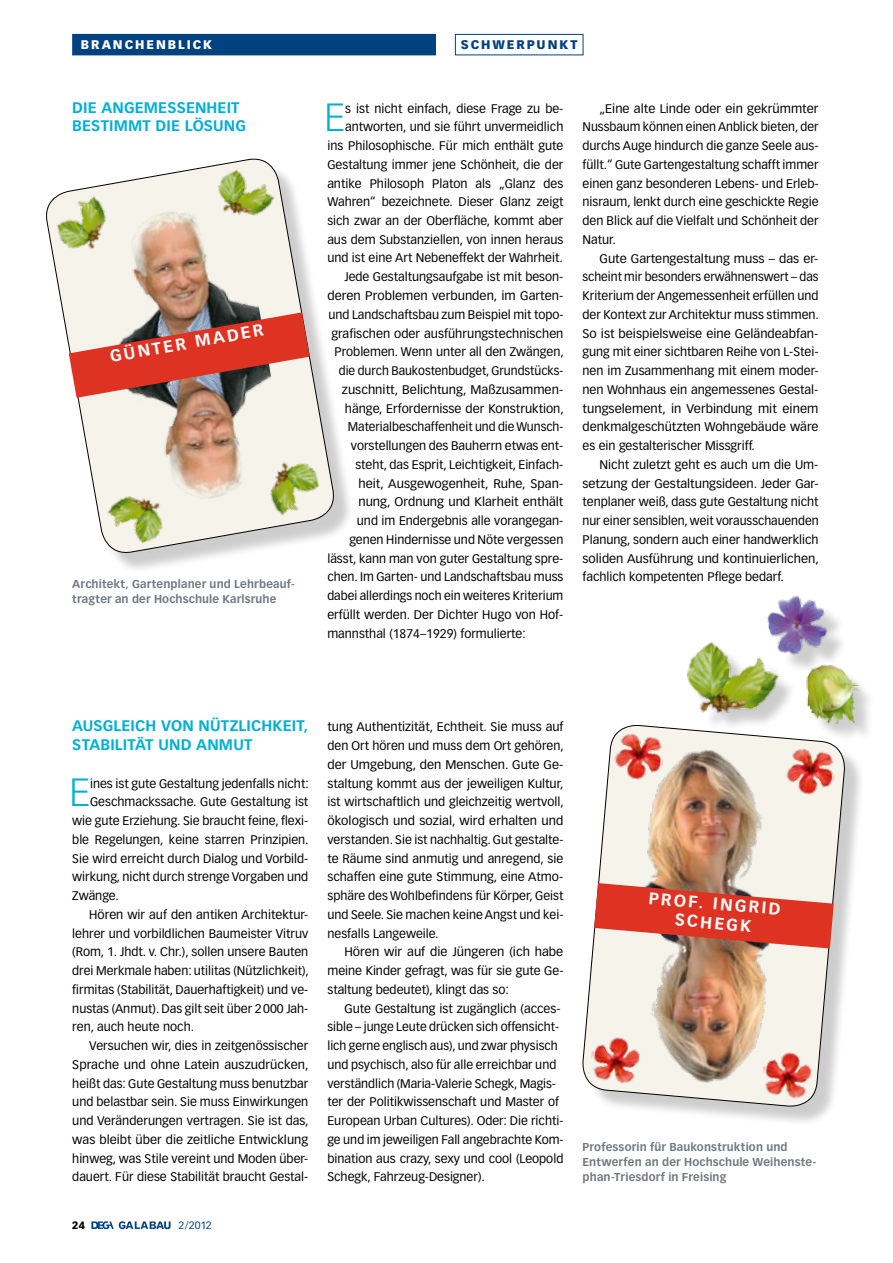
<style>
.page{position:relative;width:893px;height:1263px;background:#fff}
.page>*{position:absolute;margin:0;border:0;box-sizing:border-box;transform-origin:0 0}
.t1{font:300 38.7px "Vectora LT Std";color:#00afd3}
.t2{font:700 16.5px/19.5px "Vectora LT Std";color:#fff;text-align:center}
.t3{font:700 15px/18.8px "Vectora LT Std";letter-spacing:.01em;color:#00afd3}
.t4{font:12.3px/18.8px "Vectora LT Std";color:#000;text-align:justify}
.t5{font:900 12.3px "Vectora LT Std";letter-spacing:.155em;color:#fff}
.t6{font:900 12.3px "Vectora LT Std";letter-spacing:.155em;color:#004180}
.t7{font:700 11.25px/15px "Vectora LT Std";letter-spacing:.015em;color:#707a83}
.t8{font:10.5px "Vectora LT Std";color:#004180}
.t9{font:900 10.5px "Vectora LT Std";color:#000}
</style>
<div class="page">
<div style="left:73px;top:34px;width:362px;height:21px;background:#004180"></div>
<svg style="left:91px;top:1221px;width:80px;height:8px"></svg>
<img style="left:767px;top:595px;width:69px;height:54px">
<img style="left:817px;top:649px;width:49px;height:80px">
<div style="left:690px;top:646px;width:127px;height:106px;background:#000;opacity:.2"></div>
<img style="left:686px;top:638px;width:98px;height:82px">
<div style="left:455px;top:34px;width:128px;height:21px;border:1px solid #004180"></div>
<div style="left:587px;top:729px;width:289px;height:409px;background:#000;opacity:.2"></div>
<svg style="left:587px;top:723px;width:260px;height:385px"></svg>
<img style="left:582px;top:743px;width:294px;height:349px">
<img style="left:613px;top:730px;width:52px;height:55px">
<img style="left:760px;top:1046px;width:53px;height:55px">
<img style="left:784px;top:745px;width:53px;height:55px">
<img style="left:589px;top:1031px;width:53px;height:55px">
<div style="left:50px;top:163px;width:318px;height:425px;background:#000;opacity:.2"></div>
<svg style="left:46px;top:158px;width:291px;height:398px"></svg>
<svg style="left:79px;top:197px;width:211px;height:317px;background:#eaded1"></svg>
<img style="left:123px;top:428px;width:167px;height:83px">
<img style="left:47px;top:185px;width:71px;height:76px">
<img style="left:258px;top:451px;width:69px;height:74px">
<img style="left:209px;top:164px;width:71px;height:60px">
<img style="left:99px;top:486px;width:72px;height:63px">
<svg style="left:46px;top:282px;width:312px;height:146px"></svg>
<p class="t5" style="left:81px;top:37px;width:133px">BRANCHENBLICK</p>
<p class="t6" style="left:461px;top:37px;width:118px">SCHWERPUNKT</p>
<p class="t3" style="left:72px;top:98px;width:175px">Die Angemessenheit bestimmt die Lösung</p>
<h1 class="t1" style="left:324px;top:95px;width:22px">E</h1>
<p class="t4" style="left:345px;top:99px;width:220px">s ist nicht einfach, diese Frage zu be-</p>
<p class="t4" style="left:345px;top:118px;width:220px">antworten, und sie führt unvermeidlich</p>
<p class="t4" style="left:327px;top:136px;width:237px">ins Philosophische. Für mich enthält gute</p>
<p class="t4" style="left:327px;top:155px;width:238px">Gestaltung immer jene Schönheit, die der</p>
<p class="t4" style="left:327px;top:174px;width:237px">antike Philosoph Platon als „Glanz des</p>
<p class="t4" style="left:327px;top:193px;width:238px">Wahren“ bezeichnete. Dieser Glanz zeigt</p>
<p class="t4" style="left:327px;top:211px;width:237px">sich zwar an der Oberfläche, kommt aber</p>
<p class="t4" style="left:327px;top:230px;width:238px">aus dem Substanziellen, von innen heraus</p>
<p class="t4" style="left:327px;top:249px;width:237px">und ist eine Art Nebeneffekt der Wahrheit.</p>
<p class="t4" style="left:344px;top:268px;width:220px">Jede Gestaltungsaufgabe ist mit beson-</p>
<p class="t4" style="left:327px;top:286px;width:237px">deren Problemen verbunden, im Garten-</p>
<p class="t4" style="left:328px;top:305px;width:237px">und Landschaftsbau zum Beispiel mit topo-</p>
<p class="t4" style="left:331px;top:324px;width:234px">grafischen oder ausführungstechnischen</p>
<p class="t4" style="left:334px;top:343px;width:231px">Problemen. Wenn unter all den Zwängen,</p>
<p class="t4" style="left:339px;top:361px;width:226px">die durch Baukostenbudget, Grundstücks-</p>
<p class="t4" style="left:342px;top:380px;width:223px">zuschnitt, Belichtung, Maßzusammen-</p>
<p class="t4" style="left:345px;top:399px;width:221px">hänge, Erfordernisse der Konstruktion,</p>
<p class="t4" style="left:348px;top:418px;width:217px">Materialbeschaffenheit und die Wunsch-</p>
<p class="t4" style="left:351px;top:436px;width:214px">vorstellungen des Bauherrn etwas ent-</p>
<p class="t4" style="left:355px;top:455px;width:210px">steht, das Esprit, Leichtigkeit, Einfach-</p>
<p class="t4" style="left:358px;top:474px;width:206px">heit, Ausgewogenheit, Ruhe, Span-</p>
<p class="t4" style="left:358px;top:493px;width:207px">nung, Ordnung und Klarheit enthält</p>
<p class="t4" style="left:357px;top:511px;width:208px">und im Endergebnis alle vorangegan-</p>
<p class="t4" style="left:349px;top:530px;width:216px">genen Hindernisse und Nöte vergessen</p>
<p class="t4" style="left:327px;top:549px;width:238px">lässt, kann man von guter Gestaltung spre-</p>
<p class="t4" style="left:327px;top:568px;width:238px">chen. Im Garten- und Landschaftsbau muss</p>
<p class="t4" style="left:327px;top:586px;width:237px">dabei allerdings noch ein weiteres Kriterium</p>
<p class="t4" style="left:327px;top:605px;width:237px">erfüllt werden. Der Dichter Hugo von Hof-</p>
<p class="t4" style="left:327px;top:624px;width:200px">mannsthal (1874–1929) formulierte:</p>
<h2 class="t2" style="left:109px;top:347px;width:157px;rotate:-10deg">Günter Mader</h2>
<p class="t7" style="left:72px;top:577px;width:224px">Architekt, Gartenplaner und Lehrbeauf&shy;tragter an der Hochschule Karlsruhe</p>
<p class="t4" style="left:582px;top:99px;width:238px;text-indent:17px">„Eine alte Linde oder ein gekrümmter Nussbaum können einen Anblick bieten, der durchs Auge hindurch die ganze Seele aus&shy;füllt.“ Gute Gartengestaltung schafft immer einen ganz besonderen Lebens- und Erleb&shy;nisraum, lenkt durch eine geschickte Regie den Blick auf die Vielfalt und Schönheit der Natur.</p>
<p class="t4" style="left:582px;top:249px;width:238px;text-indent:17px">Gute Gartengestaltung muss – das er&shy;scheint mir besonders erwähnenswert – das Kriterium der Angemessenheit erfüllen und der Kontext zur Architektur muss stimmen.<br>So ist beispielsweise eine Geländeabfan&shy;gung mit einer sichtbaren Reihe von L-Stei&shy;nen im Zusammenhang mit einem moder&shy;nen Wohnhaus ein angemessenes Gestal&shy;tungselement, in Verbindung mit einem denkmalgeschützten Wohngebäude wäre es ein gestalterischer Missgriff.</p>
<p class="t4" style="left:582px;top:455px;width:238px;text-indent:17px">Nicht zuletzt geht es auch um die Um&shy;setzung der Gestaltungsideen. Jeder Gar&shy;tenplaner weiß, dass gute Gestaltung nicht nur einer sensiblen, weit vorausschauenden Planung, sondern auch einer handwerklich soliden Ausführung und kontinuierlichen, fachlich kompetenten Pflege bedarf.</p>
<p class="t3" style="left:72px;top:717px;width:237px">Ausgleich von Nützlichkeit,<br>Stabilität und Anmut</p>
<h1 class="t1" style="left:69px;top:770px;width:22px">E</h1>
<p class="t4" style="left:90px;top:774px;width:220px">ines ist gute Gestaltung jedenfalls nicht:</p>
<p class="t4" style="left:90px;top:793px;width:220px">Geschmackssache. Gute Gestaltung ist</p>
<p class="t4" style="left:72px;top:811px;width:237px">wie gute Erziehung. Sie braucht feine, flexi-</p>
<p class="t4" style="left:72px;top:830px;width:238px">ble Regelungen, keine starren Prinzipien.</p>
<p class="t4" style="left:72px;top:849px;width:238px">Sie wird erreicht durch Dialog und Vorbild-</p>
<p class="t4" style="left:72px;top:868px;width:237px">wirkung, nicht durch strenge Vorgaben und</p>
<p class="t4" style="left:72px;top:886px;width:48px">Zwänge.</p>
<p class="t4" style="left:89px;top:905px;width:220px">Hören wir auf den antiken Architektur-</p>
<p class="t4" style="left:72px;top:924px;width:237px">lehrer und vorbildlichen Baumeister Vitruv</p>
<p class="t4" style="left:72px;top:943px;width:238px">(Rom, 1. Jhdt. v. Chr.), sollen unsere Bauten</p>
<p class="t4" style="left:72px;top:961px;width:238px">drei Merkmale haben: utilitas (Nützlichkeit),</p>
<p class="t4" style="left:72px;top:980px;width:237px">firmitas (Stabilität, Dauerhaftigkeit) und ve-</p>
<p class="t4" style="left:72px;top:999px;width:237px">nustas (Anmut). Das gilt seit über 2000 Jah-</p>
<p class="t4" style="left:72px;top:1018px;width:123px">ren, auch heute noch.</p>
<p class="t4" style="left:89px;top:1036px;width:220px">Versuchen wir, dies in zeitgenössischer</p>
<p class="t4" style="left:72px;top:1055px;width:238px">Sprache und ohne Latein auszudrücken,</p>
<p class="t4" style="left:72px;top:1074px;width:237px">heißt das: Gute Gestaltung muss benutzbar</p>
<p class="t4" style="left:72px;top:1093px;width:237px">und belastbar sein. Sie muss Einwirkungen</p>
<p class="t4" style="left:72px;top:1111px;width:238px">und Veränderungen vertragen. Sie ist das,</p>
<p class="t4" style="left:72px;top:1130px;width:237px">was bleibt über die zeitliche Entwicklung</p>
<p class="t4" style="left:72px;top:1149px;width:237px">hinweg, was Stile vereint und Moden über-</p>
<p class="t4" style="left:72px;top:1168px;width:238px">dauert. Für diese Stabilität braucht Gestal-</p>
<p class="t9" style="left:72px;top:1218px;width:14px">24</p>
<p class="t8" style="left:179px;top:1219px;width:35px">2/2012</p>
<p class="t4" style="left:327px;top:718px;width:238px">tung Authentizität, Echtheit. Sie muss auf den Ort hören und muss dem Ort gehören, der Umgebung, den Menschen. Gute Ge&shy;staltung kommt aus der jeweiligen Kultur, ist wirtschaftlich und gleichzeitig wertvoll, ökologisch und sozial, wird erhalten und verstanden. Sie ist nachhaltig. Gut gestalte&shy;te Räume sind anmutig und anregend, sie schaffen eine gute Stimmung, eine Atmo&shy;sphäre des Wohlbefindens für Körper, Geist und Seele. Sie machen keine Angst und kei&shy;nesfalls Langeweile.</p>
<p class="t4" style="left:327px;top:943px;width:237px;text-indent:17px">Hören wir auf die Jüngeren (ich habe meine Kinder gefragt, was für sie gute Ge&shy;staltung bedeutet), klingt das so:</p>
<p class="t4" style="left:327px;top:999px;width:238px;text-align:left;text-indent:17px">Gute Gestaltung ist zugänglich (acces&shy;sible – junge Leute drücken sich offensicht&shy;lich gerne englisch aus), und zwar physisch und psychisch, also für alle erreichbar und verständlich (Maria-Valerie Schegk, Magis&shy;ter der Politikwissenschaft und Master of European Urban Cultures). Oder: Die richti&shy;ge und im jeweiligen Fall angebrachte Kom&shy;bination aus crazy, sexy und cool (Leopold Schegk, Fahrzeug-Designer).</p>
<h2 class="t2" style="left:650px;top:888px;width:134px;rotate:5deg">Prof. Ingrid schegk</h2>
<p class="t7" style="left:583px;top:1139px;width:235px">Professorin für Baukonstruktion und<br>Entwerfen an der Hochschule Weihenste&shy;phan-Triesdorf in Freising</p>
</div>
